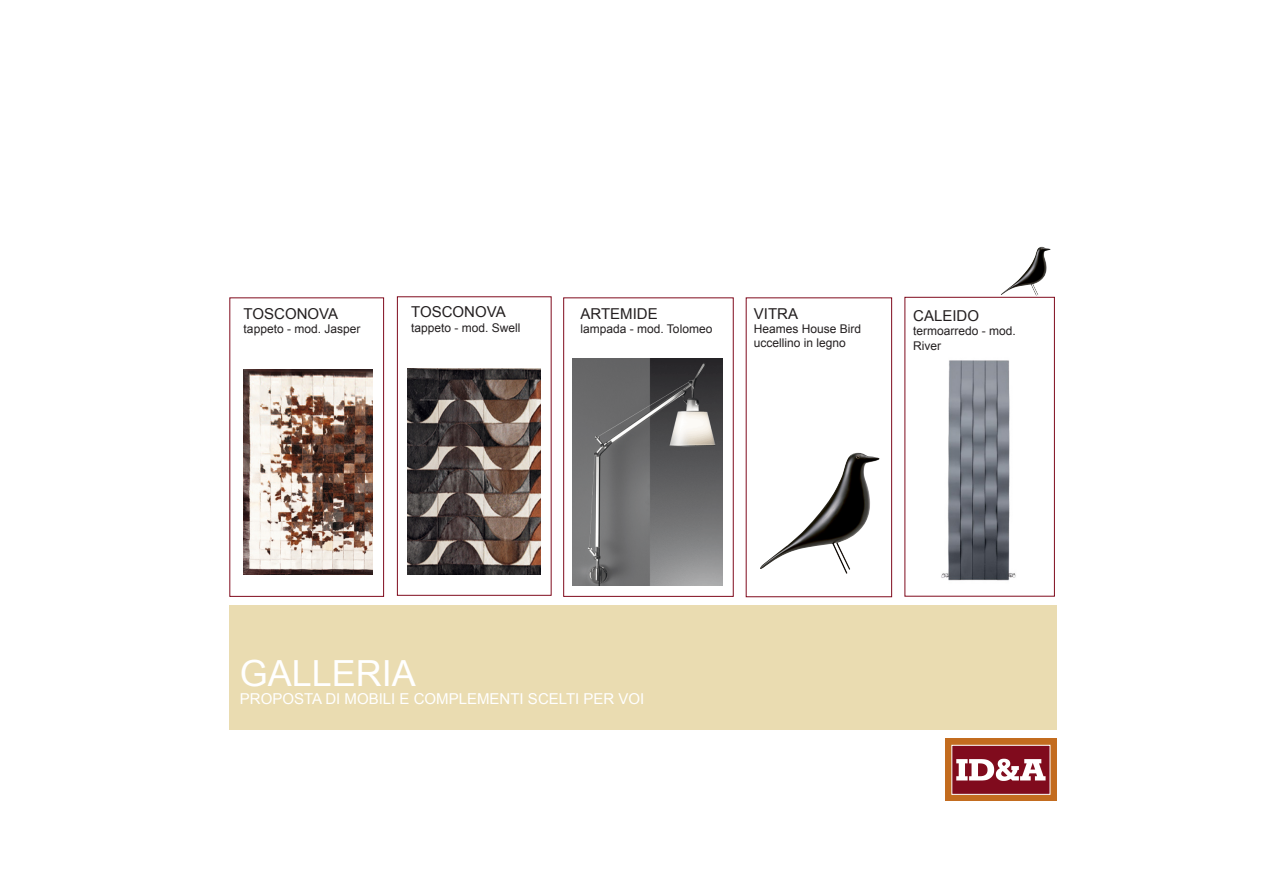
<style>
.page{position:relative;width:1263px;height:893px;background:#fff}
.page>*{position:absolute;margin:0;border:0;box-sizing:border-box;transform-origin:0 0}
.t1{font:36px "Arial";color:#fff}
.t2{font:15px "Arial";color:#fff}
.t3{font:15px "Arial";color:#231f20}
.t4{font:12px/14.4px "Arial";color:#231f20}
</style>
<div class="page">
<div style="left:230px;top:606px;width:827px;height:124px;background:#eadcb1"></div>
<div style="left:945px;top:738px;width:112px;height:63px;background:#c36c1f"></div>
<div style="left:951px;top:745px;width:99px;height:50px;background:#800b1d;border:1px solid #fff"></div>
<svg style="left:956px;top:759px;width:89px;height:22px"></svg>
<div style="left:746px;top:298px;width:146px;height:299px;border:1px solid #800b1d"></div>
<img style="left:760px;top:453px;width:119px;height:121px">
<div style="left:563px;top:298px;width:170px;height:299px;border:1px solid #800b1d"></div>
<div style="left:230px;top:298px;width:154px;height:299px;border:1px solid #800b1d"></div>
<img style="left:573px;top:359px;width:150px;height:226px">
<img style="left:244px;top:369px;width:128px;height:206px">
<img style="left:941px;top:360px;width:75px;height:221px">
<div style="left:397px;top:297px;width:154px;height:298px;border:1px solid #800b1d"></div>
<img style="left:408px;top:368px;width:132px;height:206px">
<img style="left:1001px;top:247px;width:50px;height:49px">
<p class="t3" style="left:244px;top:303px;width:96px">TOSCONOVA</p>
<p class="t4" style="left:244px;top:322px;width:118px">tappeto - mod. Jasper</p>
<p class="t3" style="left:411px;top:302px;width:96px">TOSCONOVA</p>
<p class="t4" style="left:411px;top:321px;width:111px">tappeto - mod. Swell</p>
<p class="t3" style="left:580px;top:303px;width:79px">ARTEMIDE</p>
<p class="t4" style="left:580px;top:322px;width:133px">lampada - mod. Tolomeo</p>
<p class="t3" style="left:754px;top:303px;width:46px">VITRA</p>
<p class="t4" style="left:754px;top:322px;width:109px">Heames House Bird</p>
<p class="t4" style="left:754px;top:336px;width:94px">uccellino in legno</p>
<p class="t3" style="left:913px;top:306px;width:67px">CALEIDO</p>
<p class="t4" style="left:913px;top:324px;width:104px">termoarredo - mod.<br>River</p>
<p class="t1" style="left:240px;top:650px;width:178px">GALLERIA</p>
<p class="t2" style="left:240px;top:689px;width:406px">PROPOSTA DI MOBILI E COMPLEMENTI SCELTI PER VOI</p>
</div>
